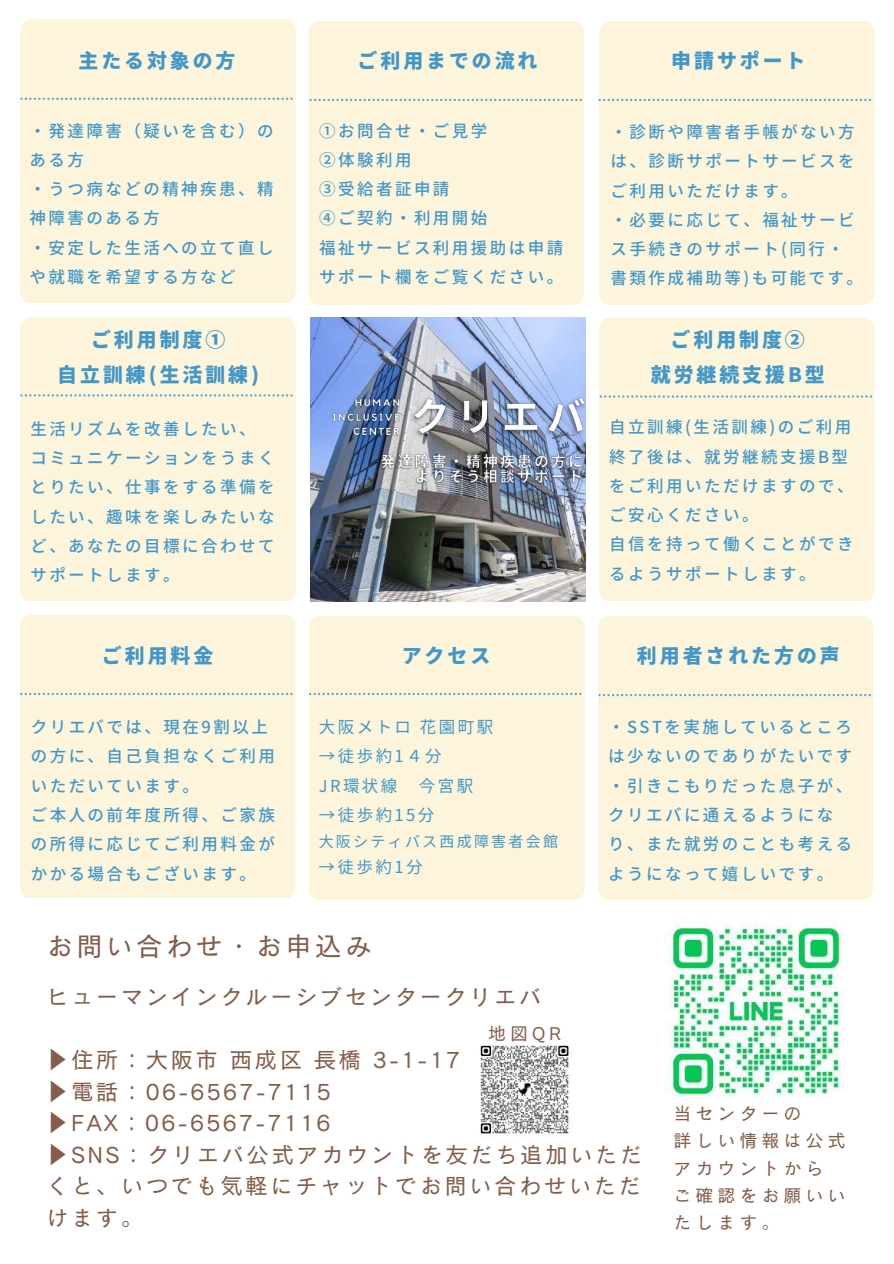
<style>
.page{position:relative;width:894px;height:1264px;background:#fff}
.page>*{position:absolute;margin:0;border:0;box-sizing:border-box;transform-origin:0 0}
.t1{font:27px "Canva Cezanne Pro N M";letter-spacing:.105em;color:#845c48}
.t2{font:22.5px/31.5px "Canva Cezanne Pro N M";letter-spacing:.105em;color:#845c48}
.t3{font:900 19.95px/34.8px "Noto Sans JP";letter-spacing:.15em;color:#4297c8;text-align:center}
.t4{font:18px/27px "Canva Cezanne Pro N M";letter-spacing:.22em;color:#845c48}
.t5{font:500 16.5px/29.2px "Noto Sans JP";letter-spacing:.15em;color:#4297c8}
.t6{font:16.5px/29.2px "Noto Sans JP";letter-spacing:.15em;color:#4297c8}
.t7{font:15px "Noto Sans JP";letter-spacing:.15em;color:#4297c8}
</style>
<div class="page">
<div style="left:20px;top:317px;width:275px;height:284px;background:#fdf5db"></div>
<svg style="left:20px;top:394px;width:273px;height:2px"></svg>
<div style="left:599px;top:317px;width:275px;height:284px;background:#fdf5db"></div>
<svg style="left:599px;top:395px;width:272px;height:2px"></svg>
<div style="left:308px;top:21px;width:275px;height:283px;background:#fdf5db"></div>
<div style="left:20px;top:19px;width:275px;height:284px;background:#fdf5db"></div>
<div style="left:309px;top:616px;width:275px;height:283px;background:#fdf5db"></div>
<div style="left:20px;top:614px;width:275px;height:284px;background:#fdf5db"></div>
<div style="left:598px;top:616px;width:275px;height:283px;background:#fdf5db"></div>
<svg style="left:20px;top:693px;width:272px;height:2px"></svg>
<svg style="left:309px;top:693px;width:272px;height:2px"></svg>
<svg style="left:598px;top:694px;width:272px;height:2px"></svg>
<img style="left:664px;top:919px;width:182px;height:181px">
<svg style="left:20px;top:98px;width:273px;height:2px"></svg>
<svg style="left:309px;top:99px;width:272px;height:2px"></svg>
<div style="left:599px;top:21px;width:275px;height:283px;background:#fdf5db"></div>
<svg style="left:598px;top:99px;width:272px;height:2px"></svg>
<img style="left:310px;top:317px;width:275px;height:284px">
<img style="left:330px;top:398px;width:72px;height:40px">
<img style="left:405px;top:392px;width:181px;height:50px">
<img style="left:377px;top:451px;width:208px;height:36px">
<img style="left:480px;top:1045px;width:89px;height:89px">
<p class="t3" style="left:78px;top:42px;width:157px">主たる対象の方</p>
<p class="t3" style="left:357px;top:42px;width:181px">ご利用までの流れ</p>
<p class="t3" style="left:671px;top:42px;width:136px">申請サポート</p>
<p class="t5" style="left:29px;top:115px;width:246px">・発達障害（疑いを含む）のある方<br>・うつ病などの精神疾患、精神障害のある方<br>・安定した生活への立て直しや就職を希望する方など</p>
<p class="t5" style="left:610px;top:117px;width:254px">・診断や障害者手帳がない方は、診断サポートサービスをご利用いただけます。<br>・必要に応じて、福祉サービス手続きのサポート(同行・書類作成補助等)も可能です。</p>
<p class="t5" style="left:319px;top:115px;width:246px">①お問合せ・ご見学<br>②体験利用<br>③受給者証申請<br>④ご契約・利用開始<br>福祉サービス利用援助は申請サポート欄をご覧ください。</p>
<p class="t3" style="left:57px;top:321px;width:203px">ご利用制度①<br>自立訓練(生活訓練)</p>
<p class="t5" style="left:30px;top:413px;width:246px">生活リズムを改善したい、コミュニケーションをうまくとりたい、仕事をする準備をしたい、趣味を楽しみたいなど、あなたの目標に合わせてサポートします。</p>
<p class="t3" style="left:102px;top:637px;width:112px">ご利用料金</p>
<p class="t5" style="left:31px;top:711px;width:246px">クリエバでは、現在9割以上の方に、自己負担なくご利用いただいています。<br>ご本人の前年度所得、ご家族の所得に応じてご利用料金がかかる場合もございます。</p>
<p class="t3" style="left:401px;top:637px;width:90px">アクセス</p>
<p class="t6" style="left:318px;top:711px;width:176px">大阪メトロ花園町駅</p>
<p class="t6" style="left:318px;top:741px;width:124px">→徒歩約1４分<br>JR環状線</p>
<p class="t6" style="left:419px;top:770px;width:56px">今宮駅</p>
<p class="t6" style="left:318px;top:799px;width:117px">→徒歩約15分</p>
<p class="t7" style="left:318px;top:829px;width:241px">大阪シティバス西成障害者会館</p>
<p class="t3" style="left:650px;top:321px;width:175px">ご利用制度②<br>就労継続支援B型</p>
<p class="t5" style="left:609px;top:411px;width:246px">自立訓練(生活訓練)のご利用終了後は、就労継続支援B型をご利用いただけますので、ご安心ください。<br>自信を持って働くことができるようサポートします。</p>
<p class="t3" style="left:636px;top:637px;width:204px">利用者された方の声</p>
<p class="t5" style="left:608px;top:711px;width:246px">・SSTを実施しているところは少ないのでありがたいです・引きこもりだった息子が、クリエバに通えるようになり、また就労のことも考える</p>
<p class="t6" style="left:318px;top:851px;width:105px">→徒歩約1分</p>
<p class="t5" style="left:608px;top:858px;width:227px">ようになって嬉しいです。</p>
<h1 class="t1" style="left:46px;top:932px;width:327px">お問い合わせ・お申込み</h1>
<h2 class="t2" style="left:46px;top:980px;width:496px">ヒューマンインクルーシブセンタークリエバ</h2>
<p class="t4" style="left:488px;top:1019px;width:74px">地図QR</p>
<h2 class="t2" style="left:46px;top:1043px;width:597px">▶住所：大阪市西成区長橋 3-1-17<br>▶電話：06-6567-7115<br>▶FAX：06-6567-7116<br>▶SNS：クリエバ公式アカウントを友だち追加いただくと、いつでも気軽にチャットでお問い合わせいただけます。</h2>
<p class="t4" style="left:673px;top:1100px;width:173px">当センターの<br>詳しい情報は公式アカウントからご確認をお願いいたします。</p>
</div>
